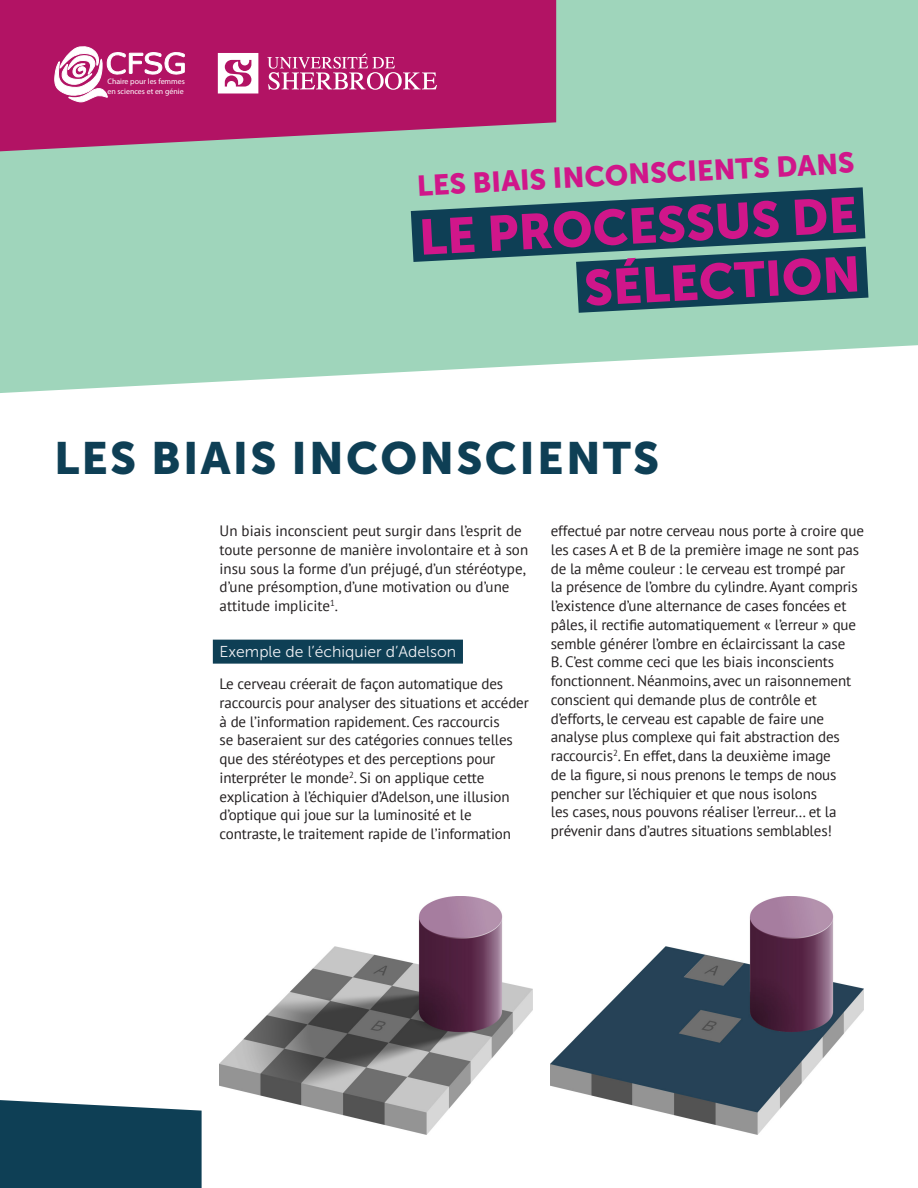
<style>
.page{position:relative;width:918px;height:1188px;background:#fff}
.page>*{position:absolute;margin:0;border:0;box-sizing:border-box;transform-origin:0 0}
.t1{font:49.5px "Museo Sans 900";color:#d0168a}
.t2{font:45px "Museo Sans 900";letter-spacing:.05em;color:#0e3f55}
.t3{font:28.5px "Museo Sans 900";color:#d0168a}
.t4{font:15.75px "Museo Sans 300";color:#eff0f4}
.t5{font:15px/18.8px "PT Sans";letter-spacing:-.01em;color:#231f20}
.t6{font:7.95px/9.4px "Myriad Pro";color:#fff}
</style>
<div class="page">
<svg style="left:0;top:0;width:918px;height:393px;background:#aadac3"></svg>
<svg style="left:359px;top:159px;width:559px;height:131px;background:#72a79b"></svg>
<svg style="left:524px;top:219px;width:394px;height:122px;background:#558887"></svg>
<svg style="left:0;top:0;width:556px;height:151px;background:#af296e"></svg>
<svg style="left:55px;top:45px;width:130px;height:57px"></svg>
<svg style="left:218px;top:53px;width:40px;height:41px"></svg>
<svg style="left:267px;top:53px;width:170px;height:37px;background:#c44b89"></svg>
<div style="left:213px;top:640px;width:250px;height:24px;background:#0e3f55"></div>
<img style="left:220px;top:896px;width:313px;height:239px">
<img style="left:551px;top:896px;width:313px;height:239px">
<div style="left:0;top:1100px;width:202px;height:88px;background:#0e3f55"></div>
<p class="t6" style="left:107px;top:77px;width:79px">Chaire pour les femmes en sciences et en génie</p>
<p class="t3" style="left:416px;top:169px;width:440px;rotate:-3deg">LES BIAIS INCONSCIENTS DANS</p>
<p class="t1" style="left:417px;top:209px;width:441px;rotate:-3deg">LE PROCESSUS DE</p>
<p class="t1" style="left:583px;top:260px;width:278px;rotate:-3deg">SÉLECTION</p>
<p class="t2" style="left:54px;top:433px;width:607px">LES BIAIS INCONSCIENTS</p>
<p class="t5" style="left:220px;top:521px;width:310px">Un biais inconscient peut surgir dans l’esprit de toute personne de manière involontaire et à son insu sous la forme d’un préjugé, d’un stéréotype, d’une présomption, d’une motivation ou d’une attitude implicite<sup>1</sup>.</p>
<p class="t4" style="left:220px;top:643px;width:238px">Exemple de l’échiquier d’Adelson</p>
<p class="t5" style="left:220px;top:674px;width:311px">Le cerveau créerait de façon automatique des raccourcis pour analyser des situations et accéder à de l’information rapidement. Ces raccourcis<br>se baseraient sur des catégories connues telles que des stéréotypes et des perceptions pour interpréter le monde<sup>2</sup>. Si on applique cette explication à l’échiquier d’Adelson, une illusion d’optique qui joue sur la luminosité et le contraste, le traitement rapide de l’information</p>
<p class="t5" style="left:551px;top:521px;width:315px">effectué par notre cerveau nous porte à croire que les cases A et B de la première image ne sont pas de la même couleur : le cerveau est trompé par<br>la présence de l’ombre du cylindre. Ayant compris l’existence d’une alternance de cases foncées et pâles, il rectifie automatiquement « l’erreur » que semble générer l’ombre en éclaircissant la case<br>B. C’est comme ceci que les biais inconscients fonctionnent. Néanmoins, avec un raisonnement conscient qui demande plus de contrôle et d’efforts, le cerveau est capable de faire une analyse plus complexe qui fait abstraction des raccourcis<sup>2</sup>. En effet, dans la deuxième image<br>de la figure, si nous prenons le temps de nous pencher sur l’échiquier et que nous isolons<br>les cases, nous pouvons réaliser l’erreur… et la prévenir dans d’autres situations semblables!</p>
</div>
